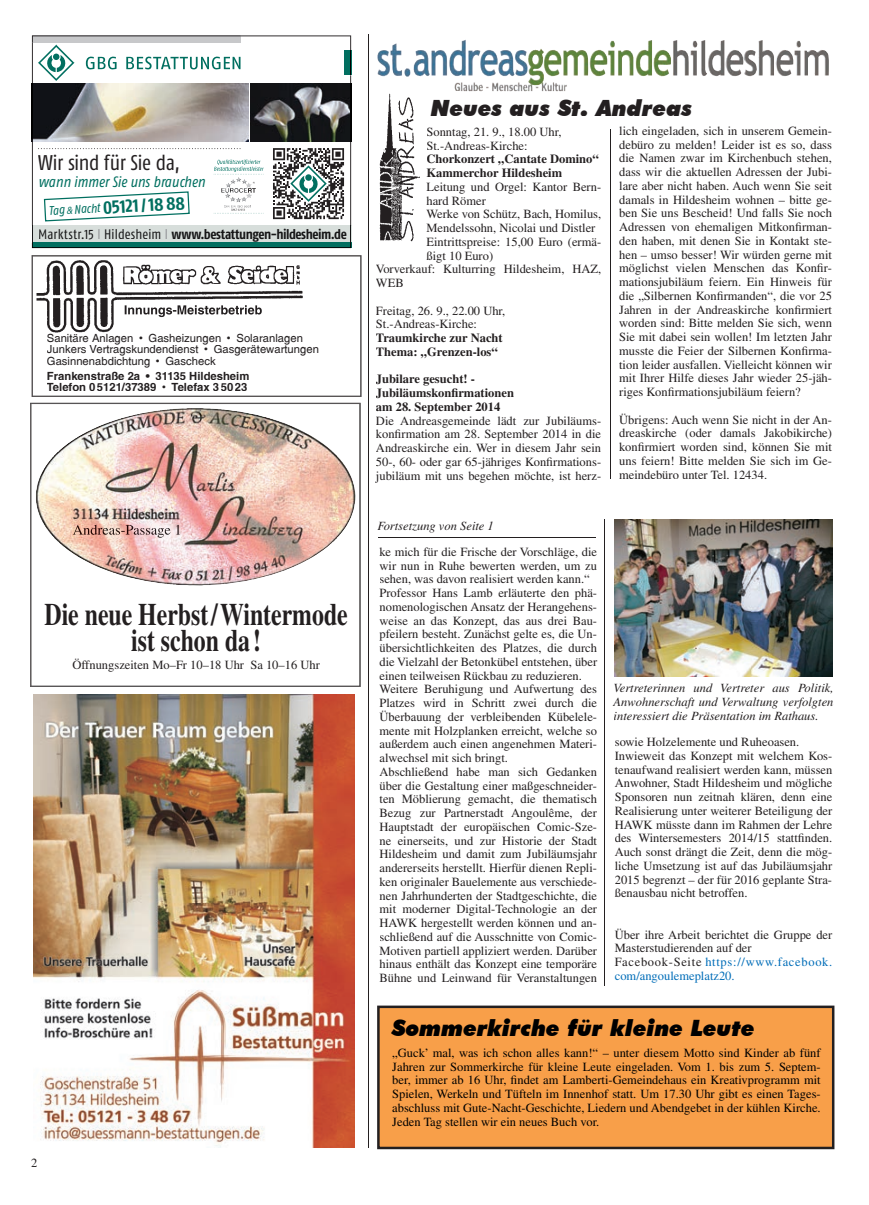
<style>
.page{position:relative;width:869px;height:1205px;background:#fff}
.page>*{position:absolute;margin:0;border:0;box-sizing:border-box;transform-origin:0 0}
.t1{font:700 31.25px/26.2px "Times";color:#231f20;text-align:center;scale:.76 1}
.t2{font:italic 900 22.5px "Futura BT";color:#000}
.t3{font:italic 900 22.38px "Futura BT";color:#231f20}
.t4{font:21.25px "Fago Co Regular Lf";letter-spacing:-.02em;color:#231f20}
.t5{font:18.75px "Fago Co Bold Lf";color:#016f60}
.t6{font:italic 15px "Fago Co Regular Lf";color:#016f60}
.t7{font:13.75px "Fago Co Bold Lf";letter-spacing:-.035em;color:#151516}
.t8{font:12.5px/13.8px "Times";color:#231f20}
.t9{font:12.5px/13.8px "Times";color:#000;text-align:justify}
.t10{font:700 12.5px/13.8px "Times";color:#231f20}
.t11{font:italic 12.5px/13.8px "Times";color:#231f20;text-align:justify}
.t12{font:11.25px/11.2px "Switzerland Plain";color:#231f20}
.t13{font:700 11.25px/11.2px "Switzerland";color:#231f20}
.s1{font-family:"Fago Co";font-style:italic;font-size:12.5px}
.s2{font-family:"Fago Co";font-style:italic;font-size:10px}
.s3{font-family:"Fago Co Regular Lf"}
.s4{font-family:"Fago Co Regular Lf";color:#939598}
.s5{font-family:"Switzerland Plain";font-weight:400}
.s6{color:#006db8}
</style>
<div class="page">
<svg style="left:377px;top:1005px;width:457px;height:144px;fill:#f89f49"></svg>
<svg style="left:32px;top:35px;width:319px;height:213px"></svg>
<img style="left:34px;top:694px;width:320px;height:453px">
<hr style="left:368px;top:34px;width:1px;height:1113px;background:#231f20">
<img style="left:379px;top:93px;width:40px;height:149px">
<img style="left:449px;top:40px;width:324px;height:37px">
<hr style="left:609px;top:129px;width:1px;height:349px;background:#231f20">
<svg style="left:32px;top:256px;width:329px;height:140px"></svg>
<div style="left:47px;top:334px;width:255px;height:11px;background:#fff"></div>
<div style="left:47px;top:345px;width:271px;height:11px;background:#fff"></div>
<div style="left:47px;top:356px;width:168px;height:11px;background:#fff"></div>
<div style="left:48px;top:371px;width:76px;height:9px;background:#fff"></div>
<div style="left:128px;top:371px;width:12px;height:9px;background:#fff"></div>
<div style="left:140px;top:371px;width:108px;height:9px;background:#fff"></div>
<div style="left:47px;top:382px;width:39px;height:9px;background:#fff"></div>
<div style="left:90px;top:383px;width:5px;height:8px;background:#fff"></div>
<div style="left:97px;top:382px;width:59px;height:9px;background:#fff"></div>
<div style="left:156px;top:385px;width:10px;height:6px;background:#fff"></div>
<div style="left:172px;top:382px;width:37px;height:9px;background:#fff"></div>
<div style="left:213px;top:383px;width:5px;height:8px;background:#fff"></div>
<div style="left:221px;top:383px;width:5px;height:8px;background:#fff"></div>
<div style="left:227px;top:383px;width:6px;height:8px;background:#fff"></div>
<div style="left:235px;top:383px;width:12px;height:8px;background:#fff"></div>
<img style="left:37px;top:260px;width:265px;height:72px">
<img style="left:125px;top:305px;width:137px;height:12px">
<img style="left:31px;top:403px;width:329px;height:283px">
<img style="left:36px;top:408px;width:162px;height:105px">
<img style="left:73px;top:525px;width:107px;height:13px">
<div style="left:45px;top:603px;width:302px;height:22px;background:#fff"></div>
<div style="left:132px;top:630px;width:127px;height:22px;background:#fff"></div>
<div style="left:73px;top:658px;width:247px;height:13px;background:#fff"></div>
<img style="left:614px;top:519px;width:218px;height:158px">
<div style="left:391px;top:1018px;width:362px;height:18px;background:#f89f49"></div>
<div style="left:392px;top:1048px;width:429px;height:10px;background:#f89f49"></div>
<div style="left:392px;top:1062px;width:427px;height:11px;background:#f89f49"></div>
<div style="left:392px;top:1076px;width:428px;height:11px;background:#f89f49"></div>
<div style="left:392px;top:1089px;width:427px;height:12px;background:#f89f49"></div>
<div style="left:392px;top:1103px;width:428px;height:11px;background:#f89f49"></div>
<div style="left:392px;top:1117px;width:206px;height:11px;background:#f89f49"></div>
<hr style="left:378px;top:537px;width:217px;height:1px;background:#231f20">
<hr style="left:604px;top:519px;width:1px;height:466px;background:#231f20">
<img style="left:221px;top:177px;width:26px;height:25px">
<h3 class="t4" style="left:38px;top:151px;width:143px">Wir sind für Sie da,</h3>
<p class="t6" style="left:38px;top:173px;width:168px">wann immer Sie uns brauchen</p>
<h3 class="t5" style="left:48px;top:199px;width:138px;rotate:-3deg"><span class="s1">Tag</span> <span class="s2">&amp;</span> <span class="s1">Nacht</span> 05121/ 18 88</h3>
<p class="t7" style="left:38px;top:226px;width:310px"><span class="s3">Marktstr.15</span> <span class="s4">l</span> <span class="s3">Hildesheim</span> <span class="s4">l</span> www.bestattungen-hildesheim.de</p>
<p class="t12" style="left:47px;top:332px;width:273px">Sanitäre Anlagen • Gasheizungen • Solaranlagen<br>Junkers Vertragskundendienst • Gasgerätewartungen<br>Gasinnenabdichtung • Gascheck</p>
<p class="t13" style="left:47px;top:370px;width:204px">Frankenstraße 2a • 31135 Hildesheim<br>Telefon 05121/37389 <span class="s5">•</span> Telefax 3 5023</p>
<h1 class="t1" style="left:44px;top:601px;width:400px">Die neue Herbst / Wintermode ist schon da !</h1>
<p class="t8" style="left:72px;top:657px;width:249px">Öffnungszeiten Mo–Fr 10–18 Uhr Sa 10–16 Uhr</p>
<p class="t8" style="left:31px;top:1155px;width:8px">2</p>
<h3 class="t3" style="left:431px;top:94px;width:262px">Neues aus St. Andreas</h3>
<p class="t8" style="left:426px;top:125px;width:136px">Sonntag, 21. 9., 18.00 Uhr,<br>St.-Andreas-Kirche:</p>
<p class="t10" style="left:426px;top:152px;width:174px">Chorkonzert „Cantate Domino“<br>Kammerchor Hildesheim</p>
<p class="t8" style="left:426px;top:180px;width:176px">Leitung und Orgel: Kantor Bern-</p>
<p class="t8" style="left:426px;top:193px;width:61px">hard Römer</p>
<p class="t8" style="left:426px;top:207px;width:176px">Werke von Schütz, Bach, Homilus,</p>
<p class="t8" style="left:426px;top:221px;width:170px">Mendelssohn, Nicolai und Distler</p>
<p class="t8" style="left:426px;top:235px;width:176px">Eintrittspreise: 15,00 Euro (ermä-</p>
<p class="t8" style="left:426px;top:248px;width:68px">ßigt 10 Euro)</p>
<p class="t8" style="left:376px;top:262px;width:226px">Vorverkauf: Kulturring Hildesheim, HAZ,</p>
<p class="t8" style="left:376px;top:276px;width:29px">WEB</p>
<p class="t8" style="left:376px;top:303px;width:131px">Freitag, 26. 9., 22.00 Uhr,<br>St.-Andreas-Kirche:</p>
<p class="t10" style="left:376px;top:331px;width:128px">Traumkirche zur Nacht<br>Thema: „Grenzen-los“</p>
<p class="t10" style="left:376px;top:372px;width:139px">Jubilare gesucht! -<br>Jubiläumskonfirmationen am 28. September 2014</p>
<p class="t8" style="left:376px;top:413px;width:226px;text-align:justify">Die Andreasgemeinde lädt zur Jubiläums&shy;konfirmation am 28. September 2014 in die Andreaskirche ein. Wer in diesem Jahr sein 50-, 60- oder gar 65-jähriges Konfirmations&shy;jubiläum mit uns begehen möchte, ist herz-</p>
<p class="t8" style="left:619px;top:124px;width:214px;text-align:justify">lich eingeladen, sich in unserem Gemein&shy;debüro zu melden! Leider ist es so, dass die Namen zwar im Kirchenbuch stehen, dass wir die aktuellen Adressen der Jubi&shy;lare aber nicht haben. Auch wenn Sie seit damals in Hildesheim wohnen – bitte ge&shy;ben Sie uns Bescheid! Und falls Sie noch Adressen von ehemaligen Mitkonfirman&shy;den haben, mit denen Sie in Kontakt ste&shy;hen – umso besser! Wir würden gerne mit möglichst vielen Menschen das Konfir&shy;mationsjubiläum feiern. Ein Hinweis für die „Silbernen Konfirmanden“, die vor 25<br>Jahren in der Andreaskirche konfirmiert worden sind: Bitte melden Sie sich, wenn Sie mit dabei sein wollen! Im letzten Jahr musste die Feier der Silbernen Konfirma&shy;tion leider ausfallen. Vielleicht können wir mit Ihrer Hilfe dieses Jahr wieder 25-jäh&shy;riges Konfirmationsjubiläum feiern?</p>
<p class="t8" style="left:619px;top:412px;width:214px;text-align:justify">Übrigens: Auch wenn Sie nicht in der An&shy;dreaskirche (oder damals Jakobikirche) konfirmiert worden sind, können Sie mit uns feiern! Bitte melden Sie sich im Ge&shy;meindebüro unter Tel. 12434.</p>
<p class="t11" style="left:377px;top:519px;width:118px">Fortsetzung von Seite 1</p>
<p class="t8" style="left:379px;top:545px;width:219px">ke mich für die Frische der Vorschläge, die wir nun in Ruhe bewerten werden, um zu sehen, was davon realisiert werden kann.“ Professor Hans Lamb erläuterte den phä&shy;nomenologischen Ansatz der Herangehens&shy;weise an das Konzept, das aus drei Bau&shy;pfeilern besteht. Zunächst gelte es, die Un&shy;übersichtlichkeiten des Platzes, die durch die Vielzahl der Betonkübel entstehen, über einen teilweisen Rückbau zu reduzieren.<br>Weitere Beruhigung und Aufwertung des Platzes wird in Schritt zwei durch die Überbauung der verbleibenden Kübelele&shy;mente mit Holzplanken erreicht, welche so außerdem auch einen angenehmen Materi&shy;alwechsel mit sich bringt.<br>Abschließend habe man sich Gedanken über die Gestaltung einer maßgeschneider&shy;ten Möblierung gemacht, die thematisch Bezug zur Partnerstadt Angoulême, der Hauptstadt der europäischen Comic-Sze&shy;ne einerseits, und zur Historie der Stadt Hildesheim und damit zum Jubiläumsjahr andererseits herstellt. Hierfür dienen Repli&shy;ken originaler Bauelemente aus verschiede&shy;nen Jahrhunderten der Stadtgeschichte, die mit moderner Digital-Technologie an der HAWK hergestellt werden können und an&shy;schließend auf die Ausschnitte von Comic-Motiven partiell appliziert werden. Darüber hinaus enthält das Konzept eine temporäre Bühne und Leinwand für Veranstaltungen</p>
<h2 class="t2" style="left:392px;top:1014px;width:364px">Sommerkirche für kleine Leute</h2>
<p class="t9" style="left:392px;top:1045px;width:430px">„Guck’ mal, was ich schon alles kann!“ – unter diesem Motto sind Kinder ab fünf Jahren zur Sommerkirche für kleine Leute eingeladen. Vom 1. bis zum 5. Septem&shy;ber, immer ab 16 Uhr, findet am Lamberti-Gemeindehaus ein Kreativprogramm mit Spielen, Werkeln und Tüfteln im Innenhof statt. Um 17.30 Uhr gibt es einen Tages&shy;abschluss mit Gute-Nacht-Geschichte, Liedern und Abendgebet in der kühlen Kirche.<br>Jeden Tag stellen wir ein neues Buch vor.</p>
<p class="t11" style="left:613px;top:681px;width:221px">Vertreterinnen und Vertreter aus Politik, Anwohnerschaft und Verwaltung verfolgten interessiert die Präsentation im Rathaus.</p>
<p class="t8" style="left:614px;top:735px;width:219px">sowie Holzelemente und Ruheoasen.<br>Inwieweit das Konzept mit welchem Kos&shy;tenaufwand realisiert werden kann, müssen Anwohner, Stadt Hildesheim und mögliche Sponsoren nun zeitnah klären, denn eine Realisierung unter weiterer Beteiligung der HAWK müsste dann im Rahmen der Lehre des Wintersemesters 2014/15 stattfinden.<br>Auch sonst drängt die Zeit, denn die mög&shy;liche Umsetzung ist auf das Jubiläumsjahr 2015 begrenzt – der für 2016 geplante Stra&shy;ßenausbau nicht betroffen.</p>
<p class="t8" style="left:614px;top:927px;width:219px">Über ihre Arbeit berichtet die Gruppe der Masterstudierenden auf der Facebook-Seite <span class="s6">https://www.facebook. com/angoulemeplatz20.</span></p>
</div>
